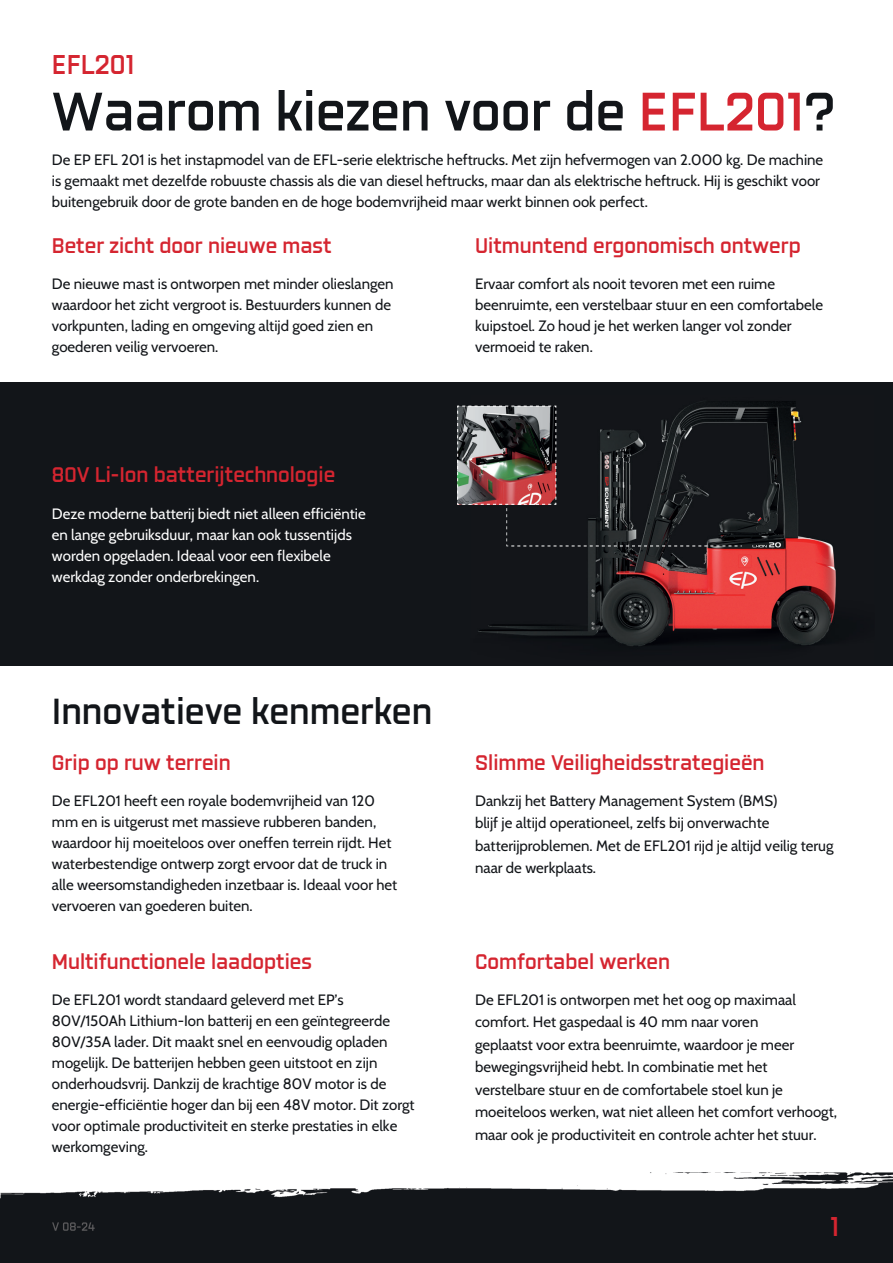
<style>
.page{position:relative;width:893px;height:1263px;background:#fff}
.page>*{position:absolute;margin:0;border:0;box-sizing:border-box;transform-origin:0 0}
.t1{font:600 54px "Revx Neue";color:#121519}
.t2{font:600 36px "Revx Neue";color:#121519}
.t3{font:600 27px "Revx Neue";color:#d52530}
.t4{font:600 21px "Revx Neue";color:#d52530}
.t5{font:15px/21px "Cabin";color:#121519}
.t6{font:15px/21px "Cabin";color:#fff}
.s1{color:#d52530}
</style>
<div class="page">
<img style="left:0;top:1172px;width:893px;height:91px">
<img style="left:52px;top:1222px;width:43px;height:9px">
<div style="left:0;top:383px;width:893px;height:283px;background:#121519"></div>
<img style="left:478px;top:401px;width:358px;height:245px">
<svg style="left:457px;top:405px;width:285px;height:142px"></svg>
<h3 class="t3" style="left:52px;top:49px;width:84px">EFL201</h3>
<h1 class="t1" style="left:52px;top:80px;width:785px">Waarom kiezen voor de <span class="s1">EFL201</span>?</h1>
<p class="t5" style="left:52px;top:148px;width:773px">De EP EFL 201 is het instapmodel van de EFL-serie elektrische heftrucks. Met zijn hefvermogen van 2.000 kg. De machine is gemaakt met dezelfde robuuste chassis als die van diesel heftrucks, maar dan als elektrische heftruck. Hij is geschikt voor buitengebruik door de grote banden en de hoge bodemvrijheid maar werkt binnen ook perfect.</p>
<h3 class="t4" style="left:52px;top:234px;width:281px">Beter zicht door nieuwe mast</h3>
<p class="t5" style="left:52px;top:272px;width:343px">De nieuwe mast is ontworpen met minder olieslangen waardoor het zicht vergroot is. Bestuurders kunnen de vorkpunten, lading en omgeving altijd goed zien en goederen veilig vervoeren.</p>
<h3 class="t4" style="left:475px;top:234px;width:327px">Uitmuntend ergonomisch ontwerp</h3>
<p class="t5" style="left:475px;top:272px;width:349px">Ervaar comfort als nooit tevoren met een ruime beenruimte, een verstelbaar stuur en een comfortabele kuipstoel. Zo houd je het werken langer vol zonder vermoeid te raken.</p>
<h3 class="t4" style="left:52px;top:463px;width:285px">80V Li-Ion batterijtechnologie</h3>
<p class="t6" style="left:52px;top:502px;width:315px">Deze moderne batterij biedt niet alleen efficiëntie en lange gebruiksduur, maar kan ook tussentijds worden opgeladen. Ideaal voor een flexibele werkdag zonder onderbrekingen.</p>
<h2 class="t2" style="left:52px;top:690px;width:382px">Innovatieve kenmerken</h2>
<h3 class="t4" style="left:52px;top:751px;width:180px">Grip op ruw terrein</h3>
<p class="t5" style="left:52px;top:789px;width:347px">De EFL201 heeft een royale bodemvrijheid van 120 mm en is uitgerust met massieve rubberen banden, waardoor hij moeiteloos over oneffen terrein rijdt. Het waterbestendige ontwerp zorgt ervoor dat de truck in alle weersomstandigheden inzetbaar is. Ideaal voor het vervoeren van goederen buiten.</p>
<h3 class="t4" style="left:52px;top:949px;width:262px">Multifunctionele laadopties</h3>
<p class="t5" style="left:52px;top:988px;width:364px">De EFL201 wordt standaard geleverd met EP’s 80V/150Ah Lithium-Ion batterij en een geïntegreerde 80V/35A lader. Dit maakt snel en eenvoudig opladen mogelijk. De batterijen hebben geen uitstoot en zijn onderhoudsvrij. Dankzij de krachtige 80V motor is de energie-efficiëntie hoger dan bij een 48V motor. Dit zorgt voor optimale productiviteit en sterke prestaties in elke werkomgeving.</p>
<h3 class="t4" style="left:475px;top:751px;width:291px">Slimme Veiligheidsstrategieën</h3>
<p class="t5" style="left:475px;top:788px;width:360px;line-height:22.5px">Dankzij het Battery Management System (BMS)<br>blijf je altijd operationeel, zelfs bij onverwachte batterijproblemen. Met de EFL201 rijd je altijd veilig terug naar de werkplaats.</p>
<h3 class="t4" style="left:475px;top:949px;width:196px">Comfortabel werken</h3>
<p class="t5" style="left:475px;top:987px;width:363px;line-height:22.5px">De EFL201 is ontworpen met het oog op maximaal comfort. Het gaspedaal is 40 mm naar voren<br>geplaatst voor extra beenruimte, waardoor je meer bewegingsvrijheid hebt. In combinatie met het verstelbare stuur en de comfortabele stoel kun je moeiteloos werken, wat niet alleen het comfort verhoogt, maar ook je productiviteit en controle achter het stuur.</p>
<h3 class="t3" style="left:830px;top:1210px;width:10px">1</h3>
</div>
